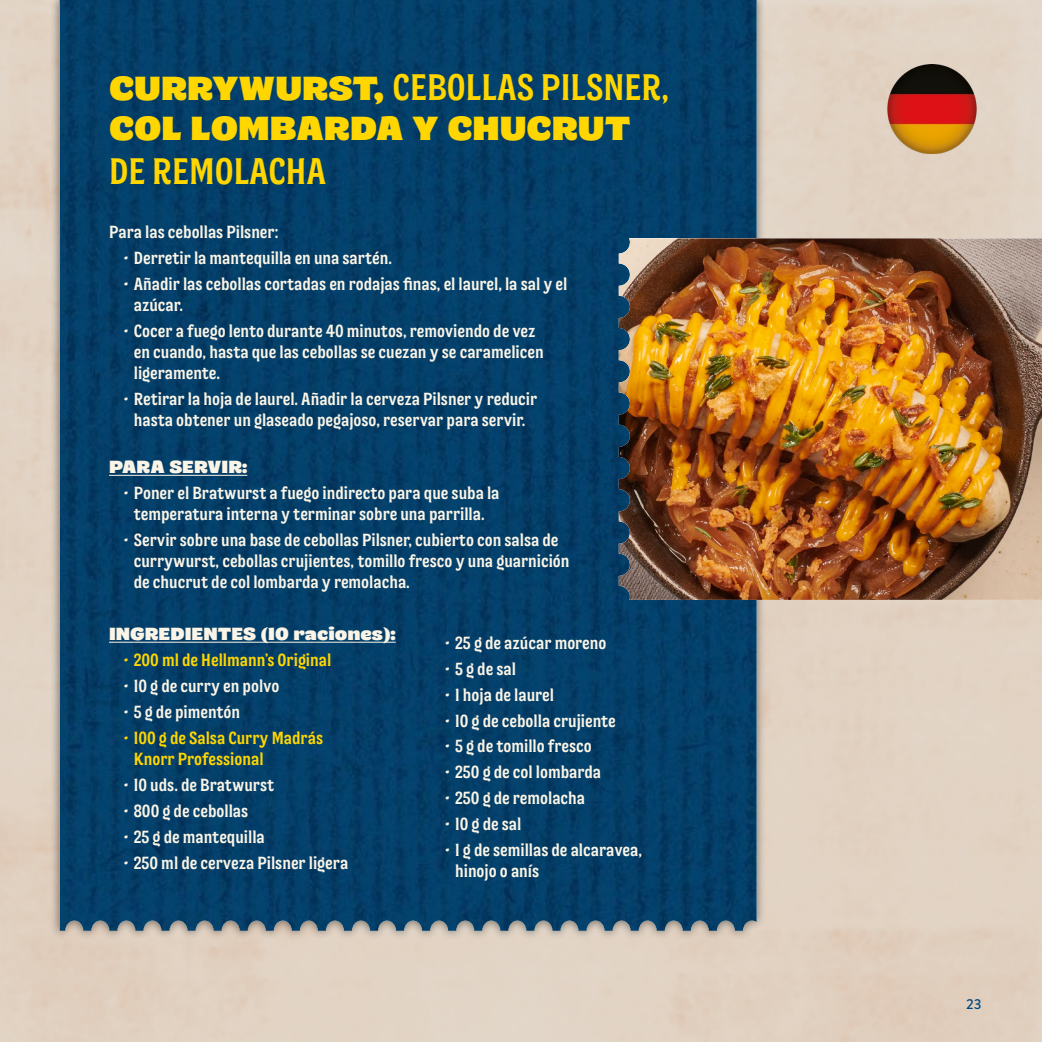
<style>
.page{position:relative;width:1042px;height:1042px;background:#e1d2c3}
.page>*{position:absolute;margin:0;border:0;box-sizing:border-box;transform-origin:0 0}
.t1{font:condensed 36.75px "Dollop Serif";color:#ffd600}
.t2{font:expanded 33.25px "Dollop Serif";color:#ffd600}
.t3{font:condensed 17.5px/21px "Dollop Serif";color:#fbf5e7}
.t4{font:condensed 17.5px/21px "Dollop Serif";color:#ffd600}
.t5{font:expanded 17.5px "Dollop Serif";color:#fbf5e7}
.t6{font:500 14px "Brandon Text";color:#00477f}
.s1{font-stretch:expanded;font-size:33.25px}
</style>
<div class="page">
<div style="left:50px;top:0;width:716px;height:940px;background:#000;opacity:.5"></div>
<img style="left:60px;top:0;width:696px;height:931px">
<hr style="left:109px;top:475px;width:138px;height:1px;background:#fbf5e7">
<hr style="left:109px;top:642px;width:287px;height:1px;background:#fbf5e7">
<img style="left:619px;top:238px;width:423px;height:362px">
<img style="left:869px;top:64px;width:126px;height:89px">
<h1 class="t1" style="left:109px;top:66px;width:561px"><span class="s1">CURRYWURST,</span> CEBOLLAS PILSNER,</h1>
<h2 class="t2" style="left:109px;top:107px;width:523px">COL LOMBARDA Y CHUCRUT</h2>
<h1 class="t1" style="left:109px;top:150px;width:219px">DE REMOLACHA</h1>
<p class="t3" style="left:109px;top:222px;width:171px">Para las cebollas Pilsner:</p>
<p class="t3" style="left:124px;top:248px;width:270px">• Derretir la mantequilla en una sartén.</p>
<p class="t3" style="left:134px;top:274px;width:435px;text-indent:-10px">• Añadir las cebollas cortadas en rodajas finas, el laurel, la sal y el azúcar.</p>
<p class="t3" style="left:134px;top:321px;width:411px;text-indent:-10px">• Cocer a fuego lento durante 40 minutos, removiendo de vez en cuando, hasta que las cebollas se cuezan y se caramelicen ligeramente.</p>
<p class="t3" style="left:124px;top:388px;width:415px;text-align:center">• Retirar la hoja de laurel. Añadir la cerveza Pilsner y reducir hasta obtener un glaseado pegajoso, reservar para servir.</p>
<p class="t5" style="left:109px;top:456px;width:140px">PARA SERVIR:</p>
<p class="t3" style="left:124px;top:482px;width:377px;text-align:center">• Poner el Bratwurst a fuego indirecto para que suba la temperatura interna y terminar sobre una parrilla.</p>
<p class="t3" style="left:134px;top:529px;width:437px;text-indent:-10px">• Servir sobre una base de cebollas Pilsner, cubierto con salsa de currywurst, cebollas crujientes, tomillo fresco y una guarnición de chucrut de col lombarda y remolacha.</p>
<p class="t5" style="left:109px;top:623px;width:288px">INGREDIENTES (10 raciones):</p>
<p class="t4" style="left:124px;top:649px;width:209px">• 200 ml de Hellmann’s Original</p>
<p class="t3" style="left:124px;top:675px;width:157px">• 10 g de curry en polvo</p>
<p class="t3" style="left:124px;top:701px;width:118px">• 5 g de pimentón</p>
<p class="t4" style="left:134px;top:727px;width:191px;text-indent:-10px">• 100 g de Salsa Curry Madrás<br>Knorr Professional</p>
<p class="t3" style="left:124px;top:774px;width:152px">• 10 uds. de Bratwurst</p>
<p class="t3" style="left:124px;top:800px;width:126px">• 800 g de cebollas</p>
<p class="t3" style="left:124px;top:826px;width:142px">• 25 g de mantequilla</p>
<p class="t3" style="left:124px;top:852px;width:226px">• 250 ml de cerveza Pilsner ligera</p>
<p class="t3" style="left:445px;top:632px;width:163px">• 25 g de azúcar moreno</p>
<p class="t3" style="left:445px;top:658px;width:72px">• 5 g de sal</p>
<p class="t3" style="left:445px;top:684px;width:110px">• 1 hoja de laurel</p>
<p class="t3" style="left:445px;top:710px;width:172px">• 10 g de cebolla crujiente</p>
<p class="t3" style="left:445px;top:736px;width:148px">• 5 g de tomillo fresco</p>
<p class="t3" style="left:445px;top:762px;width:157px">• 250 g de col lombarda</p>
<p class="t3" style="left:445px;top:788px;width:141px">• 250 g de remolacha</p>
<p class="t3" style="left:445px;top:814px;width:78px">• 10 g de sal</p>
<p class="t3" style="left:455px;top:840px;width:188px;text-indent:-10px">• 1 g de semillas de alcaravea, hinojo o anís</p>
<p class="t6" style="left:966px;top:994px;width:17px">23</p>
</div>
